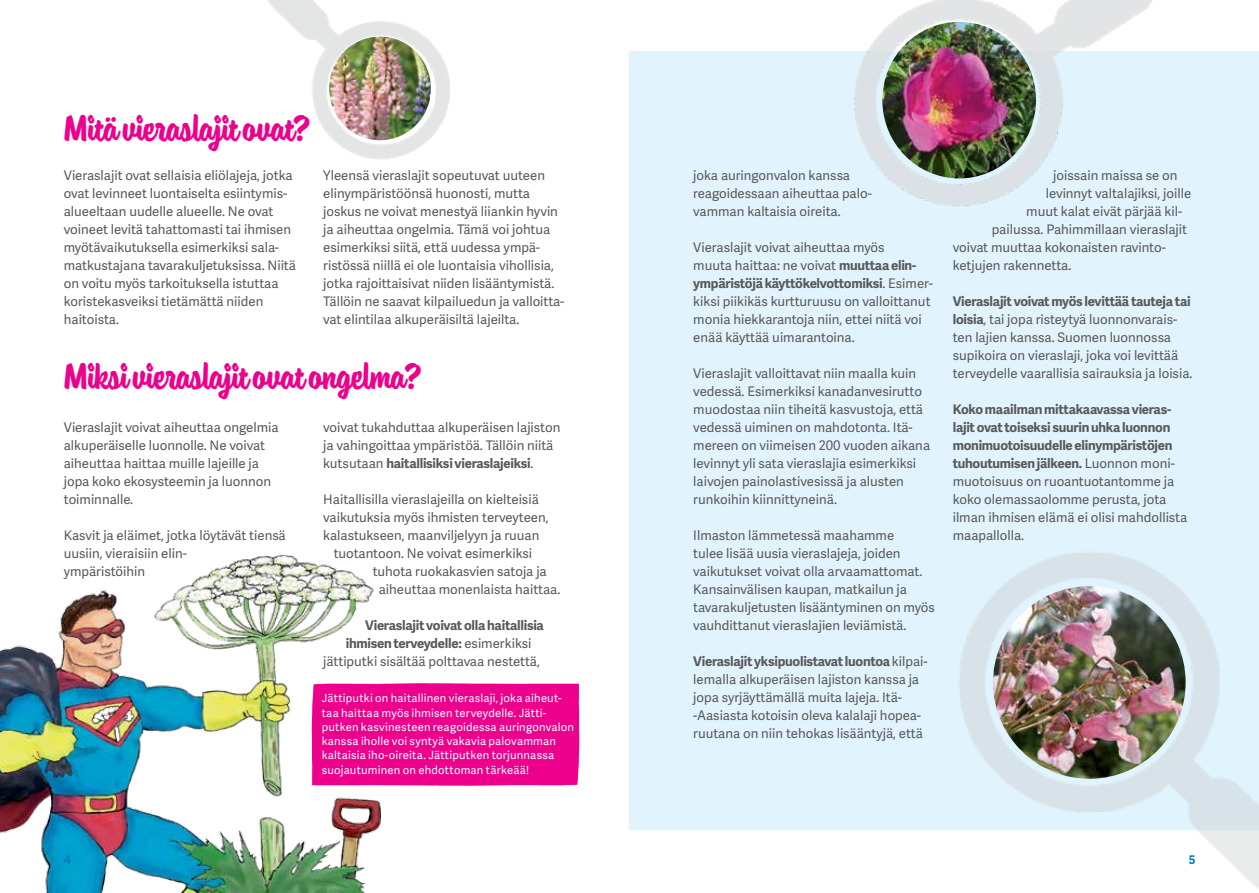
<style>
.page{position:relative;width:1259px;height:893px;background:#fff}
.page>*{position:absolute;margin:0;border:0;box-sizing:border-box;transform-origin:0 0}
.t1{font:37.5px "Paintlay Base";color:#ec008c}
.t2{font:13.2px/18px "Adelle Sans";color:#58595b}
.t3{font:700 13.2px/18px "Adelle Sans";letter-spacing:-.02em;color:#58595b}
.t4{font:700 12px "Adelle Sans";color:#0079c1}
.t5{font:11.25px/14.2px "Adelle Sans";letter-spacing:.015em;color:#fff}
.s1{font-weight:700}
.s2{font-weight:400}
</style>
<div class="page">
<img style="left:0;top:555px;width:380px;height:338px">
<div style="left:629px;top:51px;width:630px;height:778px;background:#e1f4fd"></div>
<img style="left:854px;top:0;width:299px;height:207px">
<img style="left:992px;top:586px;width:194px;height:193px">
<img style="left:882px;top:22px;width:154px;height:156px">
<div style="left:312px;top:683px;width:267px;height:103px;background:#ec008c"></div>
<img style="left:269px;top:0;width:181px;height:159px">
<img style="left:329px;top:37px;width:102px;height:104px">
<h1 class="t1" style="left:64px;top:105px;width:248px">Mitä vieraslajit ovat?</h1>
<p class="t2" style="left:64px;top:166px;width:234px">Vieraslajit ovat sellaisia eliölajeja, jotka ovat levinneet luontaiselta esiintymis&shy;alueeltaan uudelle alueelle. Ne ovat voineet levitä tahattomasti tai ihmisen myötävaikutuksella esimerkiksi sala&shy;matkustajana tavarakuljetuksissa. Niitä on voitu myös tarkoituksella istuttaa koristekasveiksi tietämättä niiden haitoista.</p>
<h1 class="t1" style="left:64px;top:353px;width:359px">Miksi vieraslajit ovat ongelma?</h1>
<p class="t2" style="left:323px;top:166px;width:243px">Yleensä vieraslajit sopeutuvat uuteen elinympäristöönsä huonosti, mutta joskus ne voivat menestyä liiankin hyvin ja aiheuttaa ongelmia. Tämä voi johtua esimerkiksi siitä, että uudessa ympä&shy;ristössä niillä ei ole luontaisia vihollisia, jotka rajoittaisivat niiden lisääntymistä.<br>Tällöin ne saavat kilpailuedun ja valloitta&shy;vat elintilaa alkuperäisiltä lajeilta.</p>
<p class="t2" style="left:64px;top:418px;width:216px">Vieraslajit voivat aiheuttaa ongelmia alkuperäiselle luonnolle. Ne voivat aiheuttaa haittaa muille lajeille ja jopa koko ekosysteemin ja luonnon toiminnalle.</p>
<p class="t2" style="left:64px;top:526px;width:223px">Kasvit ja eläimet, jotka löytävät tiensä uusiin, vieraisiin elin-<br>ympäristöihin</p>
<p class="t2" style="left:323px;top:418px;width:239px">voivat tukahduttaa alkuperäisen lajiston ja vahingoittaa ympäristöä. Tällöin niitä kutsutaan <span class="s1">haitallisiksi vieraslajeiksi</span>.</p>
<p class="t2" style="left:323px;top:490px;width:217px">Haitallisilla vieraslajeilla on kielteisiä</p>
<p class="t2" style="left:323px;top:508px;width:227px">vaikutuksia myös ihmisten terveyteen,</p>
<p class="t2" style="left:323px;top:526px;width:218px">kalastukseen, maanviljelyyn ja ruuan</p>
<p class="t2" style="left:334px;top:544px;width:200px">tuotantoon. Ne voivat esimerkiksi</p>
<p class="t2" style="left:373px;top:562px;width:175px">tuhota ruokakasvien satoja ja</p>
<p class="t2" style="left:379px;top:580px;width:183px">aiheuttaa monenlaista haittaa.</p>
<p class="t3" style="left:365px;top:616px;width:180px">Vieraslajit voivat olla haitallisia</p>
<p class="t3" style="left:346px;top:634px;width:187px">ihmisen terveydelle: <span class="s2">esimerkiksi</span></p>
<p class="t2" style="left:323px;top:652px;width:218px">jättiputki sisältää polttavaa nestettä,</p>
<p class="t5" style="left:322px;top:691px;width:254px">Jättiputki on haitallinen vieraslaji, joka aiheut&shy;taa haittaa myös ihmisen terveydelle. Jätti&shy;putken kasvinesteen reagoidessa auringonvalon kanssa iholle voi syntyä vakavia palovamman kaltaisia iho-oireita. Jättiputken torjunnassa suojautuminen on ehdottoman tärkeää!</p>
<p class="t2" style="left:693px;top:166px;width:180px">joka auringonvalon kanssa reagoidessaan aiheuttaa palo&shy;vamman kaltaisia oireita.</p>
<p class="t2" style="left:693px;top:238px;width:241px">Vieraslajit voivat aiheuttaa myös<br>muuta haittaa: ne voivat <span class="s1">muuttaa elin&shy;ympäristöjä käyttökelvottomiksi</span>. Esimer&shy;kiksi piikikäs kurtturuusu on valloittanut monia hiekkarantoja niin, ettei niitä voi enää käyttää uimarantoina.</p>
<p class="t2" style="left:693px;top:364px;width:238px">Vieraslajit valloittavat niin maalla kuin vedessä. Esimerkiksi kanadanvesirutto muodostaa niin tiheitä kasvustoja, että vedessä uiminen on mahdotonta. Itä&shy;mereen on viimeisen 200 vuoden aikana levinnyt yli sata vieraslajia esimerkiksi laivojen painolastivesissä ja alusten runkoihin kiinnittyneinä.</p>
<p class="t2" style="left:693px;top:526px;width:243px">Ilmaston lämmetessä maahamme<br>tulee lisää uusia vieraslajeja, joiden vaikutukset voivat olla arvaamattomat.<br>Kansainvälisen kaupan, matkailun ja tavarakuljetusten lisääntyminen on myös vauhdittanut vieraslajien leviämistä.</p>
<p class="t2" style="left:693px;top:652px;width:236px"><span class="s1">Vieraslajit yksipuolistavat luontoa</span> kilpai&shy;lemalla alkuperäisen lajiston kanssa ja jopa syrjäyttämällä muita lajeja. Itä--Aasiasta kotoisin oleva kalalaji hopea&shy;ruutana on niin tehokas lisääntyjä, että</p>
<p class="t2" style="left:1053px;top:166px;width:126px">joissain maissa se on</p>
<p class="t2" style="left:1045px;top:184px;width:147px">levinnyt valtalajiksi, joille</p>
<p class="t2" style="left:1026px;top:202px;width:157px">muut kalat eivät pärjää kil-</p>
<p class="t2" style="left:991px;top:220px;width:197px">pailussa. Pahimmillaan vieraslajit</p>
<p class="t2" style="left:952px;top:238px;width:214px">voivat muuttaa kokonaisten ravinto-</p>
<p class="t2" style="left:952px;top:256px;width:120px">ketjujen rakennetta.</p>
<p class="t2" style="left:952px;top:292px;width:241px"><span class="s1">Vieraslajit voivat myös levittää tauteja tai loisia</span>, tai jopa risteytyä luonnonvarais&shy;ten lajien kanssa. Suomen luonnossa supikoira on vieraslaji, joka voi levittää terveydelle vaarallisia sairauksia ja loisia.</p>
<p class="t3" style="left:952px;top:400px;width:236px">Koko maailman mittakaavassa vieras&shy;lajit ovat toiseksi suurin uhka luonnon monimuotoisuudelle elinympäristöjen tuhoutumisen jälkeen. <span class="s2">Luonnon moni&shy;muotoisuus on ruoantuotantomme ja koko olemassaolomme perusta, jota ilman ihmisen elämä ei olisi mahdollista maapallolla.</span></p>
<p class="t4" style="left:64px;top:850px;width:9px">4</p>
<p class="t4" style="left:1189px;top:850px;width:8px">5</p>
</div>
